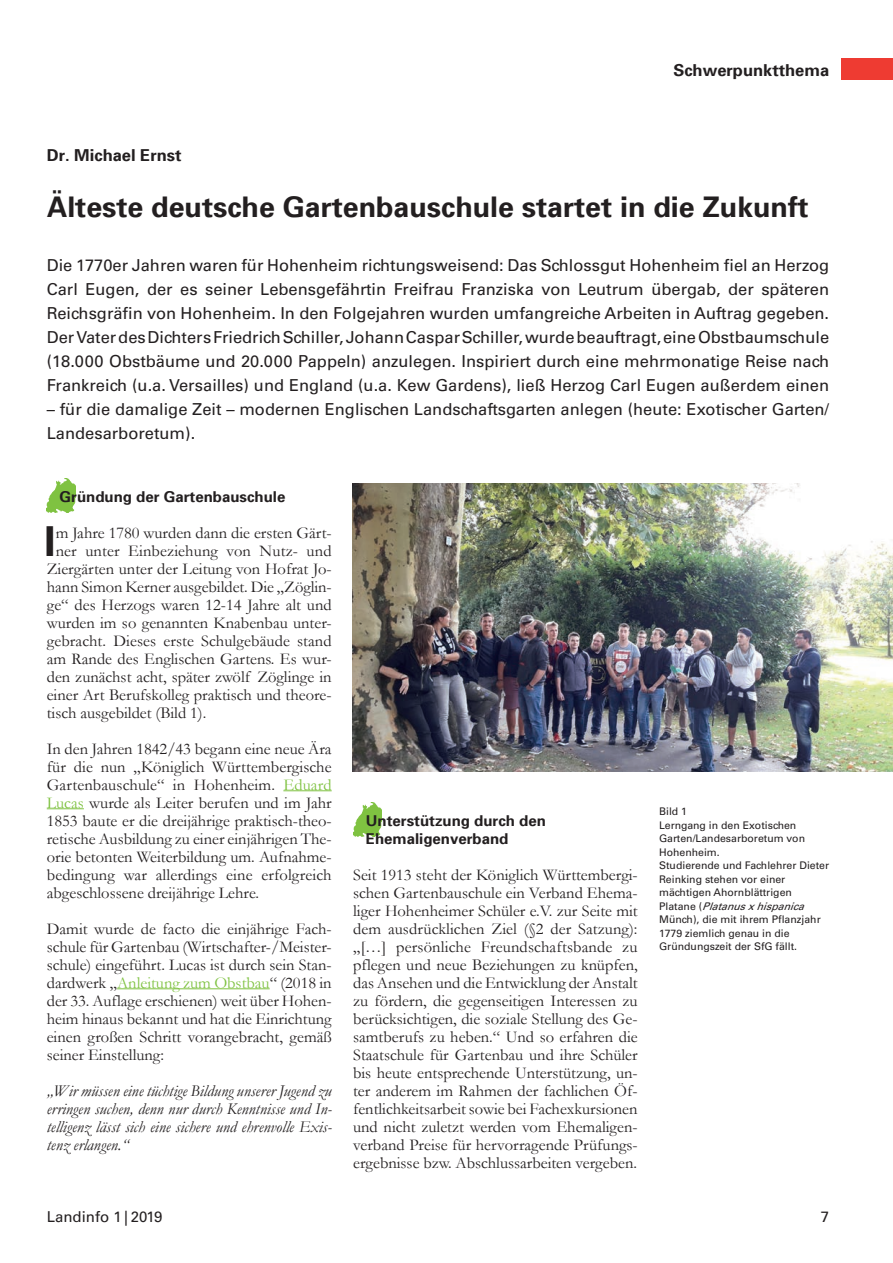
<style>
.page{position:relative;width:893px;height:1263px;background:#fff}
.page>*{position:absolute;margin:0;border:0;box-sizing:border-box;transform-origin:0 0}
.t1{font:700 41.4px "Univers 65";color:#231f20}
.t2{font:700 28.5px "Univers 65";color:#231f20}
.t3{font:16.5px/18px "Garamond";color:#231f20;text-align:justify}
.t4{font:16.5px/24px "Univers";color:#231f20;text-align:justify}
.t5{font:italic 16.5px/18px "Garamond";color:#231f20;text-align:justify}
.t6{font:700 16.5px "Univers 65";color:#231f20}
.t7{font:700 15px/18px "Univers 65";color:#231f20}
.t8{font:15px "Univers";color:#231f20}
.t9{font:10.5px/13.5px "Univers";color:#231f20}
.s1{color:#7fc241}
.s2{font-style:italic}
</style>
<div class="page">
<img style="left:47px;top:478px;width:28px;height:34px">
<img style="left:353px;top:802px;width:29px;height:34px">
<div style="left:842px;top:58px;width:51px;height:22px;background:#ee3b32"></div>
<hr style="left:283px;top:790px;width:49px;height:1px;background:#7fc241">
<hr style="left:47px;top:808px;width:37px;height:1px;background:#7fc241">
<hr style="left:117px;top:988px;width:153px;height:1px;background:#7fc241">
<img style="left:353px;top:483px;width:540px;height:288px">
<p class="t6" style="left:673px;top:59px;width:157px">Schwerpunktthema</p>
<p class="t6" style="left:47px;top:145px;width:136px">Dr. Michael Ernst</p>
<h2 class="t2" style="left:47px;top:189px;width:763px">Älteste deutsche Gartenbauschule startet in die Zukunft</h2>
<p class="t4" style="left:47px;top:253px;width:784px">Die 1770er Jahren waren für Hohenheim richtungsweisend: Das Schlossgut Hohenheim fiel an Herzog Carl Eugen, der es seiner Lebensgefährtin Freifrau Franziska von Leutrum übergab, der späteren Reichsgräfin von Hohenheim. In den Folgejahren wurden umfangreiche Arbeiten in Auftrag gegeben.<br>Der Vater des Dichters Friedrich Schiller, Johann Caspar Schiller, wurde beauftragt, eine Obstbaumschule (18.000 Obstbäume und 20.000 Pappeln) anzulegen. Inspiriert durch eine mehrmonatige Reise nach Frankreich (u.a. Versailles) und England (u.a. Kew Gardens), ließ Herzog Carl Eugen außerdem einen</p>
<p class="t4" style="left:47px;top:397px;width:784px">– für die damalige Zeit – modernen Englischen Landschaftsgarten anlegen (heute: Exotischer Garten/<br>Landesarboretum).</p>
<p class="t7" style="left:60px;top:487px;width:227px">Gründung der Gartenbauschule</p>
<h1 class="t1" style="left:44px;top:514px;width:13px">I</h1>
<p class="t3" style="left:56px;top:523px;width:277px">m Jahre 1780 wurden dann die ersten Gärt-</p>
<p class="t3" style="left:56px;top:541px;width:277px">ner unter Einbeziehung von Nutz- und</p>
<p class="t3" style="left:47px;top:559px;width:286px">Ziergärten unter der Leitung von Hofrat Jo-</p>
<p class="t3" style="left:47px;top:577px;width:286px">hann Simon Kerner ausgebildet. Die „Zöglin-</p>
<p class="t3" style="left:47px;top:595px;width:286px">ge“ des Herzogs waren 12-14 Jahre alt und</p>
<p class="t3" style="left:47px;top:613px;width:286px">wurden im so genannten Knabenbau unter-</p>
<p class="t3" style="left:47px;top:631px;width:286px">gebracht. Dieses erste Schulgebäude stand</p>
<p class="t3" style="left:47px;top:649px;width:286px">am Rande des Englischen Gartens. Es wur-</p>
<p class="t3" style="left:47px;top:667px;width:286px">den zunächst acht, später zwölf Zöglinge in</p>
<p class="t3" style="left:47px;top:685px;width:286px">einer Art Berufskolleg praktisch und theore-</p>
<p class="t3" style="left:47px;top:703px;width:161px">tisch ausgebildet (Bild 1).</p>
<p class="t3" style="left:47px;top:739px;width:286px">In den Jahren 1842/43 begann eine neue Ära für die nun „Königlich Württembergische Gartenbauschule“ in Hohenheim. <span class="s1">Eduard Lucas</span> wurde als Leiter berufen und im Jahr 1853 baute er die dreijährige praktisch-theo&shy;retische Ausbildung zu einer einjährigen The&shy;orie betonten Weiterbildung um. Aufnahme&shy;bedingung war allerdings eine erfolgreich abgeschlossene dreijährige Lehre.</p>
<p class="t3" style="left:47px;top:919px;width:286px">Damit wurde de facto die einjährige Fach&shy;schule für Gartenbau (Wirtschafter-/Meister&shy;schule) eingeführt. Lucas ist durch sein Stan&shy;dardwerk „<span class="s1">Anleitung zum Obstbau</span>“ (2018 in der 33. Auflage erschienen) weit über Hohen&shy;heim hinaus bekannt und hat die Einrichtung einen großen Schritt vorangebracht, gemäß seiner Einstellung:</p>
<p class="t5" style="left:47px;top:1081px;width:287px">„Wir müssen eine tüchtige Bildung unserer Jugend zu erringen suchen, denn nur durch Kenntnisse und In&shy;telligenz lässt sich eine sichere und ehrenvolle Exis&shy;tenz erlangen.“</p>
<p class="t8" style="left:47px;top:1207px;width:117px">Landinfo 1 | 2019</p>
<p class="t7" style="left:366px;top:811px;width:182px">Unterstützung durch den<br>Ehemaligenverband</p>
<p class="t3" style="left:353px;top:865px;width:286px">Seit 1913 steht der Königlich Württembergi&shy;schen Gartenbauschule ein Verband Ehema&shy;liger Hohenheimer Schüler e.V. zur Seite mit dem ausdrücklichen Ziel (§2 der Satzung): „[…] persönliche Freundschaftsbande zu pflegen und neue Beziehungen zu knüpfen, das Ansehen und die Entwicklung der Anstalt zu fördern, die gegenseitigen Interessen zu berücksichtigen, die soziale Stellung des Ge&shy;samtberufs zu heben.“ Und so erfahren die Staatschule für Gartenbau und ihre Schüler bis heute entsprechende Unterstützung, un&shy;ter anderem im Rahmen der fachlichen Öf&shy;fentlichkeitsarbeit sowie bei Fachexkursionen und nicht zuletzt werden vom Ehemaligen&shy;verband Preise für hervorragende Prüfungs&shy;ergebnisse bzw. Abschlussarbeiten vergeben.</p>
<p class="t9" style="left:659px;top:805px;width:172px">Bild 1<br>Lerngang in den Exotischen<br>Garten/Landesarboretum von<br>Hohenheim.<br>Studierende und Fachlehrer Dieter<br>Reinking stehen vor einer mächtigen Ahornblättrigen<br>P l a t a n e ( <span class="s2">Platanusxhispanica<br></span>Münch), die mit ihrem Pflanzjahr<br>1779 ziemlich genau in die<br>Gründungszeit der SfG fällt.</p>
<p class="t8" style="left:821px;top:1207px;width:10px">7</p>
</div>
